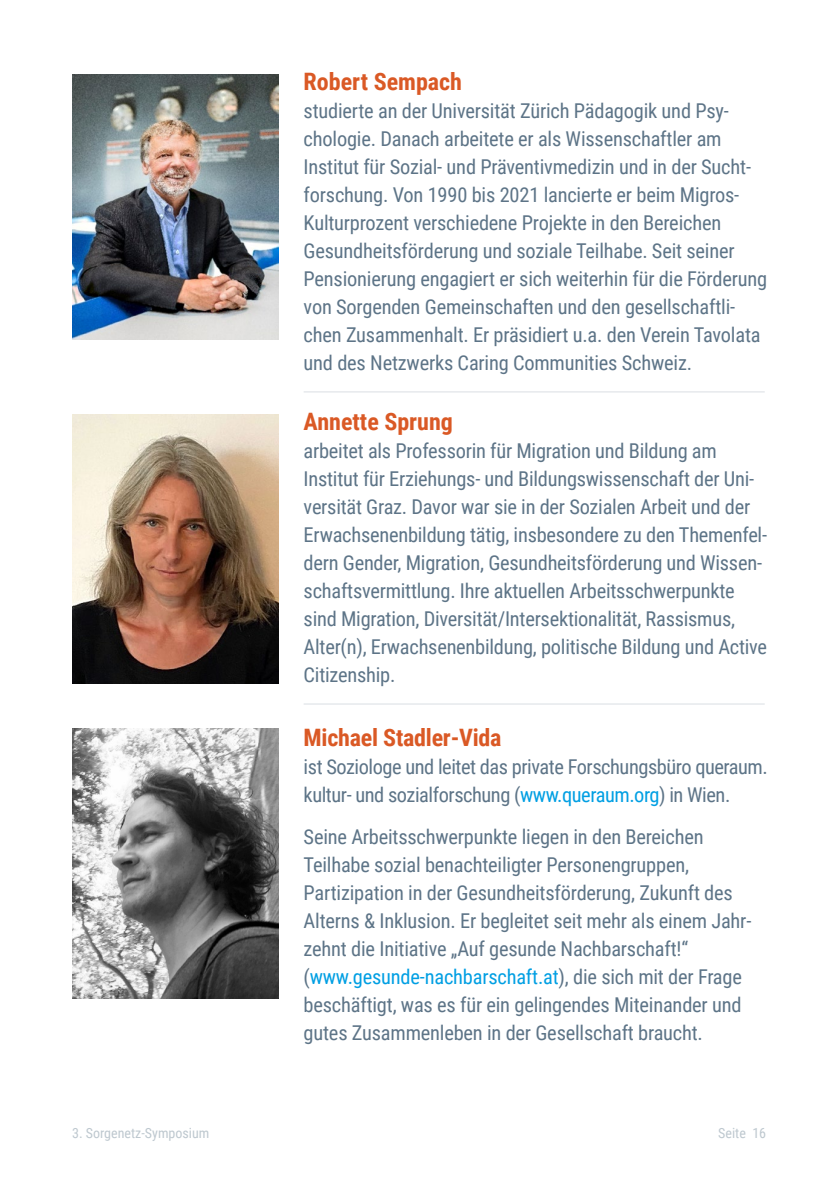
<style>
.page{position:relative;width:840px;height:1191px;background:#fff}
.page>*{position:absolute;margin:0;border:0;box-sizing:border-box;transform-origin:0 0}
.t1{font:700 24px "Roboto Condensed";color:#da5925}
.t2{font:20.4px/28px "Roboto Condensed";letter-spacing:-.01em;color:#5d7487}
.t3{font:14px "Roboto Condensed";color:#bec8cf}
.s1{color:#009fe3}
</style>
<div class="page">
<img style="left:72px;top:729px;width:206px;height:269px">
<hr style="left:303px;top:391px;width:461px;height:1px;background:#dfe3e7">
<hr style="left:303px;top:703px;width:461px;height:1px;background:#dfe3e7">
<img style="left:72px;top:75px;width:206px;height:264px">
<img style="left:72px;top:414px;width:206px;height:270px">
<p class="t1" style="left:303px;top:65px;width:160px">Robert Sempach</p>
<p class="t2" style="left:303px;top:96px;width:464px">studierte an der Universität Zürich Pädagogik und Psy&shy;chologie. Danach arbeitete er als Wissenschaftler am Institut für Sozial- und Präventivmedizin und in der Sucht&shy;forschung. Von 1990 bis 2021 lancierte er beim Migros-Kulturprozent verschiedene Projekte in den Bereichen Gesundheitsförderung und soziale Teilhabe. Seit seiner Pensionierung engagiert er sich weiterhin für die Förderung von Sorgenden Gemeinschaften und den gesellschaftli&shy;chen Zusammenhalt. Er präsidiert u.a. den Verein Tavolata und des Netzwerks Caring Communities Schweiz.</p>
<p class="t1" style="left:303px;top:405px;width:151px">Annette Sprung</p>
<p class="t2" style="left:303px;top:436px;width:465px">arbeitet als Professorin für Migration und Bildung am Institut für Erziehungs- und Bildungswissenschaft der Uni&shy;versität Graz. Davor war sie in der Sozialen Arbeit und der Erwachsenenbildung tätig, insbesondere zu den Themenfel&shy;dern Gender, Migration, Gesundheitsförderung und Wissen&shy;schaftsvermittlung. Ihre aktuellen Arbeitsschwerpunkte sind Migration, Diversität/Intersektionalität, Rassismus, Alter(n), Erwachsenenbildung, politische Bildung und Active Citizenship.</p>
<p class="t1" style="left:303px;top:721px;width:199px">Michael Stadler-Vida</p>
<p class="t2" style="left:303px;top:752px;width:465px">ist Soziologe und leitet das private Forschungsbüro queraum. kultur- und sozialforschung (<span class="s1">www.queraum.org</span>) in Wien.</p>
<p class="t2" style="left:303px;top:822px;width:449px">Seine Arbeitsschwerpunkte liegen in den Bereichen Teilhabe sozial benachteiligter Personengruppen, Partizipation in der Gesundheitsförderung, Zukunft des Alterns &amp; Inklusion. Er begleitet seit mehr als einem Jahr&shy;zehnt die Initiative „Auf gesunde Nachbarschaft!“ (<span class="s1">www.gesunde-nachbarschaft.at</span>), die sich mit der Frage beschäftigt, was es für ein gelingendes Miteinander und gutes Zusammenleben in der Gesellschaft braucht.</p>
<p class="t3" style="left:72px;top:1123px;width:139px">3. Sorgenetz-Symposium</p>
<p class="t3" style="left:717px;top:1123px;width:49px">Seite 16</p>
</div>
